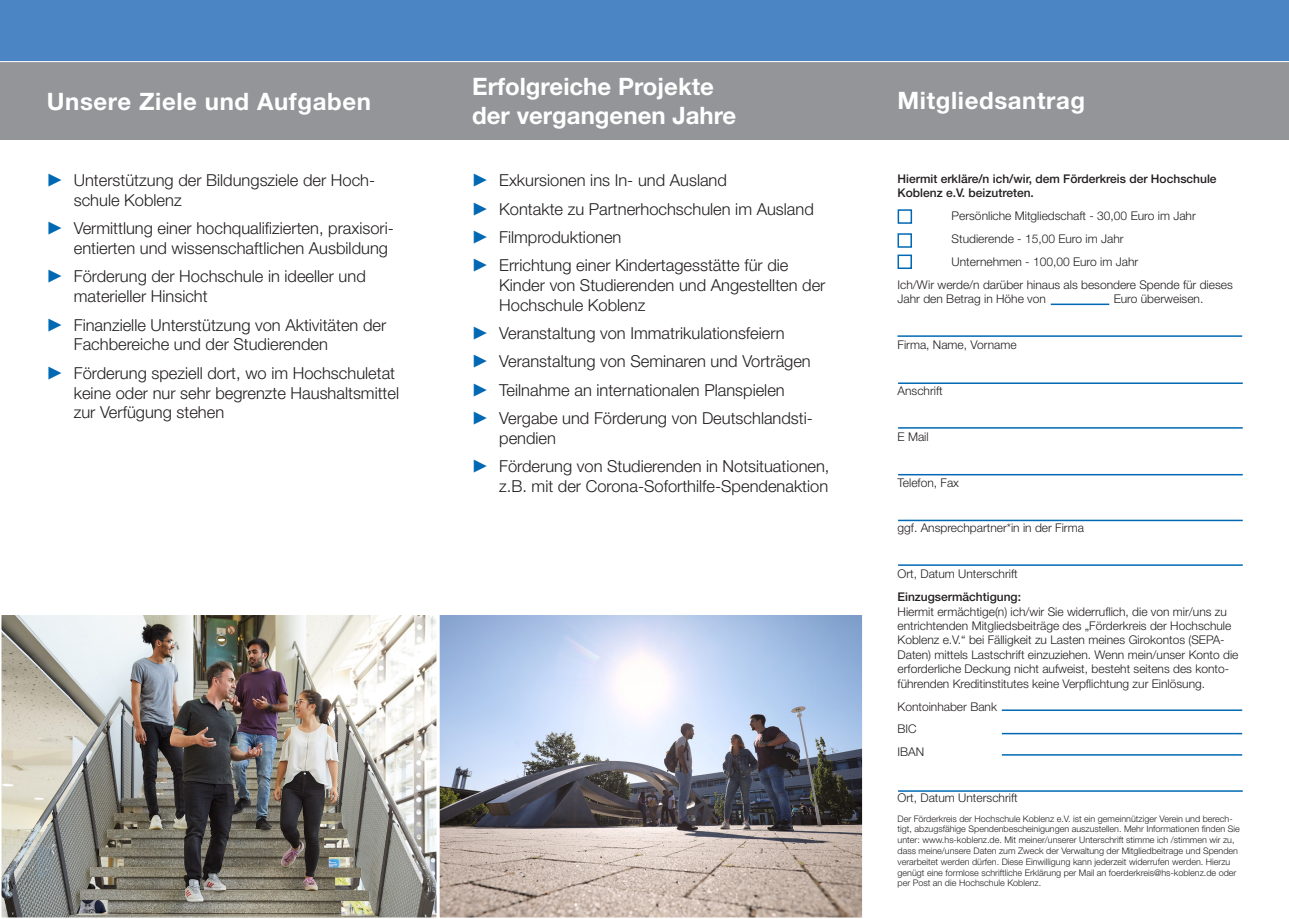
<style>
.page{position:relative;width:1289px;height:919px;background:#fff}
.page>*{position:absolute;margin:0;border:0;box-sizing:border-box;transform-origin:0 0}
.t1{font:700 24px/28.8px "Helvetica Neue LT Std";color:#fff}
.t2{font:700 24px "Helvetica Neue LT Std";letter-spacing:.025em;color:#fff}
.t3{font:300 16.5px/19.8px "Helvetica Neue LT Std";color:#231f20}
.t4{font:300 12px/14.4px "Helvetica Neue LT Std";color:#231f20}
.t5{font:500 12px/14.4px "Helvetica Neue LT Std";color:#231f20}
.t6{font:300 9px/10.8px "Helvetica Neue LT Std";color:#231f20}
.s1{font-family:"European Pi Four";font-weight:400;color:#0168b3}
.s2{font-weight:500}
</style>
<div class="page">
<div style="left:0;top:62px;width:438px;height:78px;background:#939598"></div>
<div style="left:0;top:0;width:1288px;height:62px;background:#4c85c3"></div>
<div style="left:438px;top:62px;width:425px;height:78px;background:#939598"></div>
<div style="left:863px;top:61px;width:425px;height:79px;background:#939598"></div>
<hr style="left:0;top:61px;width:1288px;height:1px;background:#fff">
<div style="left:897px;top:209px;width:15px;height:15px;border:2px solid #0168b3"></div>
<div style="left:897px;top:233px;width:15px;height:15px;border:2px solid #0168b3"></div>
<div style="left:897px;top:254px;width:15px;height:15px;border:2px solid #0168b3"></div>
<hr style="left:897px;top:335px;width:345px;height:2px;background:#0168b3">
<hr style="left:898px;top:382px;width:344px;height:2px;background:#0168b3">
<hr style="left:898px;top:427px;width:344px;height:1px;background:#0168b3">
<hr style="left:898px;top:474px;width:344px;height:1px;background:#0168b3">
<hr style="left:898px;top:519px;width:344px;height:2px;background:#0168b3">
<hr style="left:898px;top:564px;width:344px;height:2px;background:#0168b3">
<hr style="left:1001px;top:732px;width:241px;height:2px;background:#0168b3">
<hr style="left:1001px;top:709px;width:241px;height:2px;background:#0168b3">
<hr style="left:1001px;top:754px;width:241px;height:1px;background:#0168b3">
<hr style="left:898px;top:790px;width:344px;height:1px;background:#0168b3">
<img style="left:1px;top:615px;width:435px;height:303px">
<svg style="left:436px;top:615px;width:427px;height:303px;background:#a8abb6"></svg>
<hr style="left:1050px;top:303px;width:59px;height:2px;background:#0168b3">
<p class="t2" style="left:47px;top:86px;width:326px">Unsere Ziele und Aufgaben</p>
<p class="t3" style="left:74px;top:170px;width:303px;text-indent:-27px"><span class="s1">P</span> Unterstützung der Bildungsziele der Hoch&shy;schule Koblenz</p>
<p class="t3" style="left:74px;top:218px;width:321px;text-indent:-27px"><span class="s1">P</span> Vermittlung einer hochqualifizierten, praxisori&shy;entierten und wissenschaftlichen Ausbildung</p>
<p class="t3" style="left:74px;top:266px;width:293px;text-indent:-27px"><span class="s1">P</span> Förderung der Hochschule in ideeller und materieller Hinsicht</p>
<p class="t3" style="left:74px;top:314px;width:314px;text-indent:-27px"><span class="s1">P</span> Finanzielle Unterstützung von Aktivitäten der<br>Fachbereiche und der Studierenden</p>
<p class="t3" style="left:74px;top:362px;width:327px;text-indent:-27px"><span class="s1">P</span> Förderung speziell dort, wo im Hochschuletat keine oder nur sehr begrenzte Haushaltsmittel zur Verfügung stehen</p>
<p class="t1" style="left:472px;top:72px;width:266px">Erfolgreiche Projekte der vergangenen Jahre</p>
<p class="t3" style="left:472px;top:170px;width:256px"><span class="s1">P</span> Exkursionen ins In- und Ausland</p>
<p class="t3" style="left:472px;top:198px;width:343px"><span class="s1">P</span> Kontakte zu Partnerhochschulen im Ausland</p>
<p class="t3" style="left:472px;top:227px;width:151px"><span class="s1">P</span> Filmproduktionen</p>
<p class="t3" style="left:499px;top:255px;width:328px;text-indent:-27px"><span class="s1">P</span> Errichtung einer Kindertagesstätte für die<br>Kinder von Studierenden und Angestellten der<br>Hochschule Koblenz</p>
<p class="t3" style="left:472px;top:323px;width:314px"><span class="s1">P</span> Veranstaltung von Immatrikulationsfeiern</p>
<p class="t3" style="left:472px;top:351px;width:340px"><span class="s1">P</span> Veranstaltung von Seminaren und Vorträgen</p>
<p class="t3" style="left:472px;top:379px;width:314px"><span class="s1">P</span> Teilnahme an internationalen Planspielen</p>
<p class="t3" style="left:499px;top:408px;width:315px;text-indent:-27px"><span class="s1">P</span> Vergabe und Förderung von Deutschlandsti&shy;pendien</p>
<p class="t3" style="left:472px;top:456px;width:359px;text-align:right"><span class="s1">P</span> Förderung von Studierenden in Notsituationen, z.B. mit der Corona-Soforthilfe-Spendenaktion</p>
<p class="t2" style="left:897px;top:86px;width:189px">Mitgliedsantrag</p>
<p class="t5" style="left:897px;top:171px;width:320px">Hiermit erkläre/n ich/wir, dem Förderkreis der Hochschule<br>Koblenz e.V. beizutreten.</p>
<p class="t4" style="left:951px;top:208px;width:246px">Persönliche Mitgliedschaft - 30,00 Euro im Jahr</p>
<p class="t4" style="left:951px;top:231px;width:173px">Studierende - 15,00 Euro im Jahr</p>
<p class="t4" style="left:951px;top:254px;width:188px">Unternehmen - 100,00 Euro im Jahr</p>
<p class="t4" style="left:897px;top:277px;width:337px">Ich/Wir werde/n darüber hinaus als besondere Spende für dieses<br>Jahr den Betrag in Höhe von</p>
<p class="t4" style="left:1113px;top:291px;width:91px">Euro überweisen.</p>
<p class="t4" style="left:897px;top:337px;width:120px">Firma, Name, Vorname</p>
<p class="t4" style="left:897px;top:383px;width:47px">Anschrift</p>
<p class="t4" style="left:897px;top:429px;width:33px">E Mail</p>
<p class="t4" style="left:897px;top:475px;width:63px">Telefon, Fax</p>
<p class="t4" style="left:897px;top:520px;width:188px">ggf. Ansprechpartner*in in der Firma</p>
<p class="t4" style="left:897px;top:566px;width:121px">Ort, Datum Unterschrift</p>
<p class="t4" style="left:897px;top:589px;width:342px"><span class="s2">Einzugsermächtigung:<br></span>Hiermit ermächtige(n) ich/wir Sie widerruflich, die von mir/uns zu entrichtenden Mitgliedsbeiträge des „Förderkreis der Hochschule Koblenz e.V.“ bei Fälligkeit zu Lasten meines Girokontos (SEPA-Daten) mittels Lastschrift einzuziehen. Wenn mein/unser Konto die erforderliche Deckung nicht aufweist, besteht seitens des konto&shy;führenden Kreditinstitutes keine Verpflichtung zur Einlösung.</p>
<p class="t4" style="left:897px;top:698px;width:101px">Kontoinhaber Bank</p>
<p class="t4" style="left:897px;top:721px;width:21px">BIC</p>
<p class="t4" style="left:897px;top:744px;width:28px">IBAN</p>
<p class="t4" style="left:897px;top:790px;width:121px">Ort, Datum Unterschrift</p>
<p class="t6" style="left:897px;top:812px;width:344px">Der Förderkreis der Hochschule Koblenz e.V. ist ein gemeinnütziger Verein und berech&shy;tigt, abzugsfähige Spendenbescheinigungen auszustellen. Mehr Informationen finden Sie unter: www.hs-koblenz.de. Mit meiner/unserer Unterschrift stimme ich /stimmen wir zu, dass meine/unsere Daten zum Zweck der Verwaltung der Mitgliedbeitrage und Spenden verarbeitet werden dürfen. Diese Einwilligung kann jederzeit widerrufen werden. Hierzu genügt eine formlose schriftliche Erklärung per Mail an foerderkreis@hs-koblenz.de oder per Post an die Hochschule Koblenz.</p>
</div>
